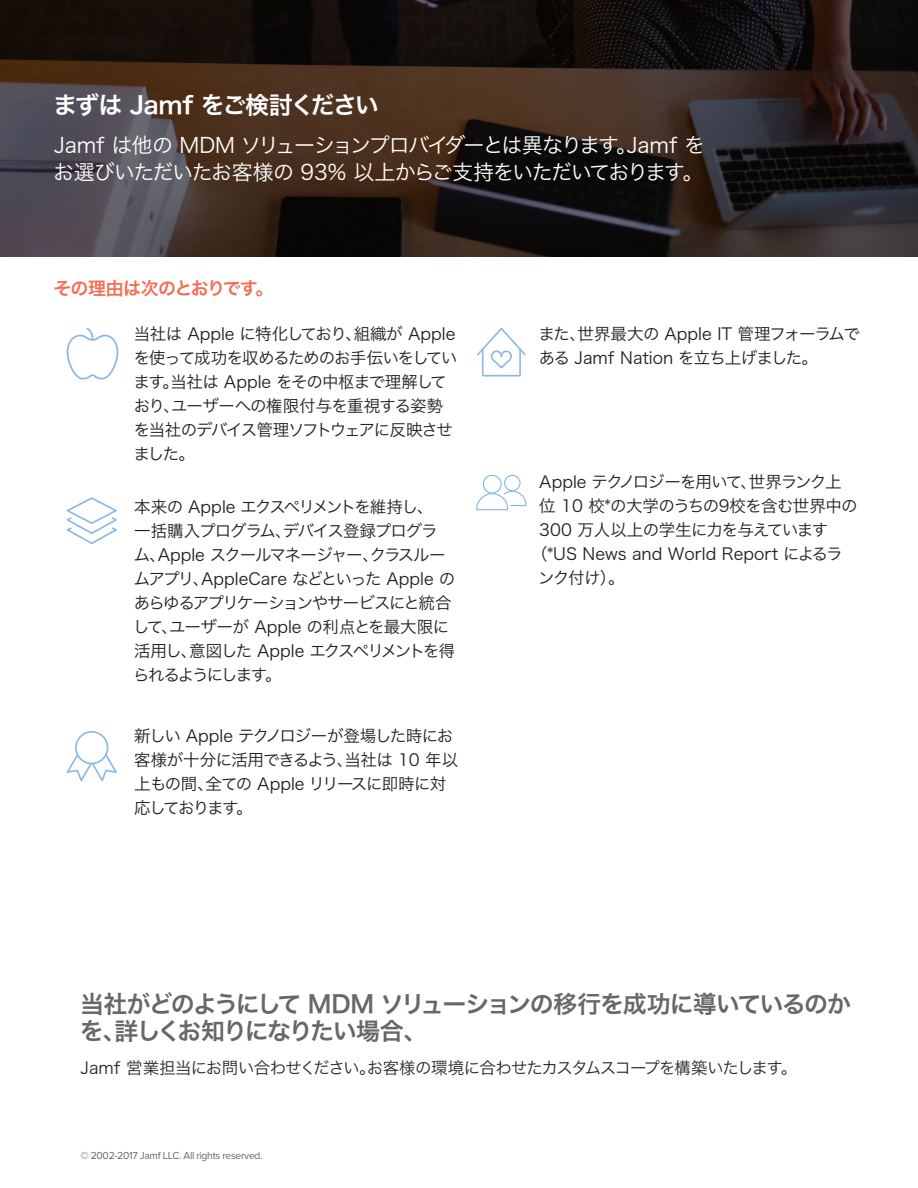
<style>
.page{position:relative;width:918px;height:1188px;background:#fff}
.page>*{position:absolute;margin:0;border:0;box-sizing:border-box;transform-origin:0 0}
.t1{font:24px/27px "Hira Kaku Pro W6";letter-spacing:-.075em;color:#686768}
.t2{font:24px "Hira Kaku Pro W6";letter-spacing:-.065em;color:#fff}
.t3{font:21px/27px "Hira Kaku Pro W3";letter-spacing:-.07em;color:#fff}
.t4{font:18px "Hira Kaku Pro W6";letter-spacing:-.055em;color:#f36d52}
.t5{font:16.5px/24px "Hira Kaku Pro W3";letter-spacing:-.055em;color:#231f20}
.t6{font:16.5px/24px "Hira Kaku Pro W3";letter-spacing:-.075em;color:#231f20}
.t7{font:16.5px/24px "Hira Kaku Pro W3";color:#231f20}
.t8{font:16.5px "Hira Kaku Pro W3";letter-spacing:-.055em;color:#2d292a}
.Cover_Title{font:10.5px "Proxima Nova";letter-spacing:-.03em;color:#686768}
</style>
<div class="page">
<svg style="left:0;top:0;width:918px;height:256px;background:#2e2420"></svg>
<svg style="left:477px;top:328px;width:49px;height:48px"></svg>
<svg style="left:476px;top:475px;width:51px;height:35px"></svg>
<svg style="left:67px;top:328px;width:51px;height:52px"></svg>
<svg style="left:67px;top:731px;width:50px;height:50px"></svg>
<svg style="left:67px;top:497px;width:50px;height:47px"></svg>
<p class="t2" style="left:53px;top:83px;width:327px">まずは Jamf をご検討ください</p>
<p class="t3" style="left:53px;top:130px;width:653px">Jamf は他の MDM ソリューションプロバイダーとは異なります。Jamf をお選びいただいたお客様の 93% 以上からご支持をいただいております。</p>
<p class="t4" style="left:54px;top:272px;width:221px">その理由は次のとおりです。</p>
<p class="t5" style="left:133px;top:320px;width:325px">当社は Apple に特化しており、組織が Appleを使って成功を収めるためのお手伝いをしています。当社は Apple をその中枢まで理解しており、ユーザーへの権限付与を重視する姿勢を当社のデバイス管理ソフトウェアに反映させました。</p>
<p class="t7" style="left:538px;top:320px;width:323px">また、世界最大の Apple IT 管理フォーラムである Jamf Nation を立ち上げました。</p>
<p class="t6" style="left:133px;top:493px;width:324px">本来の Apple エクスペリメントを維持し、<br>一括購入プログラム、デバイス登録プログラム、Apple スクールマネージャー、クラスルームアプリ、AppleCare などといった Apple のあらゆるアプリケーションやサービスにと統合して、ユーザーが Apple の利点とを最大限に活用し、意図した Apple エクスペリメントを得られるようにします。</p>
<p class="t5" style="left:539px;top:469px;width:320px">Apple テクノロジーを用いて、世界ランク上位 10 校*の大学のうちの9校を含む世界中の<br>300 万人以上の学生に力を与えています</p>
<p class="t7" style="left:538px;top:541px;width:306px;text-indent:-7px">（*US News and World Report によるランク付け）。</p>
<p class="t5" style="left:134px;top:722px;width:326px">新しい Apple テクノロジーが登場した時にお客様が十分に活用できるよう、当社は 10 年以上もの間、全ての Apple リリースに即時に対応しております。</p>
<p class="t1" style="left:80px;top:990px;width:773px">当社がどのようにして MDM ソリューションの移行を成功に導いているのかを、詳しくお知りになりたい場合、</p>
<p class="t8" style="left:81px;top:1053px;width:718px">Jamf 営業担当にお問い合わせください。お客様の環境に合わせたカスタムスコープを構築いたします。</p>
<p class="Cover_Title" style="left:81px;top:1148px;width:183px">© 2002-2017 Jamf LLC. All rights reserved.</p>
</div>
